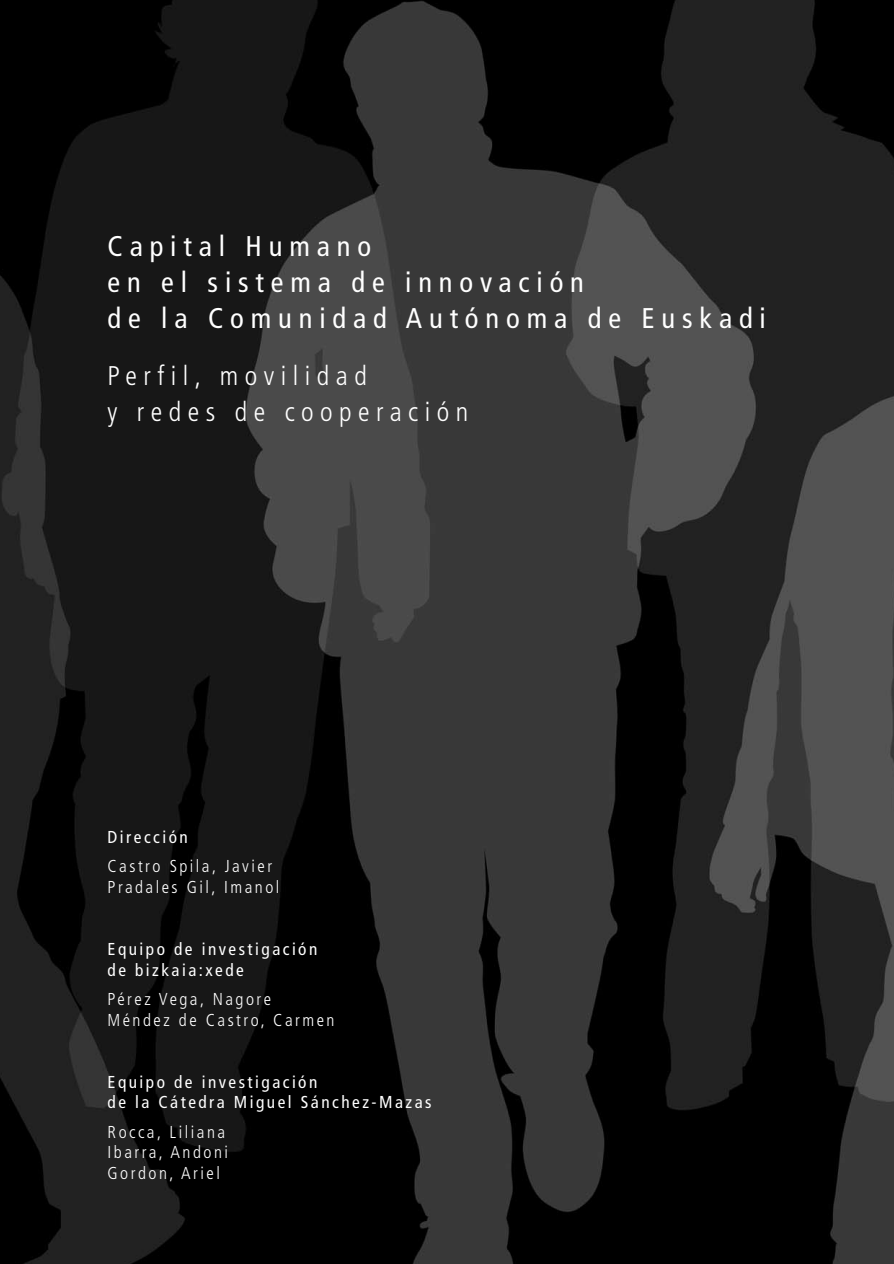
<style>
.page{position:relative;width:894px;height:1264px;background:#fff}
.page>*{position:absolute;margin:0;border:0;box-sizing:border-box;transform-origin:0 0}
.t1{font:condensed 28.5px/36px "Frutiger LT Std";letter-spacing:.24em;color:#fff}
.t2{font:300 condensed 27px/36px "Frutiger LT Std";letter-spacing:.24em;color:#fff}
.t3{font:300 condensed 17.25px/20.7px "Frutiger LT Std";letter-spacing:.145em;color:#fff}
.t4{font:condensed 17.25px/20.7px "Frutiger LT Std";letter-spacing:.145em;color:#fff}
</style>
<div class="page">
<img style="left:0;top:0;width:894px;height:1263px">
<h1 class="t1" style="left:108px;top:230px;width:660px">Capital Humano<br>en el sistema de innovación<br>de la Comunidad Autónoma de Euskadi</h1>
<h2 class="t2" style="left:108px;top:360px;width:362px">Perfil, movilidad<br>y redes de cooperación</h2>
<p class="t4" style="left:108px;top:827px;width:82px">Dirección</p>
<p class="t3" style="left:108px;top:856px;width:173px">Castro Spila, Javier<br>Pradales Gil, Imanol</p>
<p class="t4" style="left:108px;top:939px;width:211px">Equipo de investigación de bizkaia:xede</p>
<p class="t3" style="left:108px;top:989px;width:229px">Pérez Vega, Nagore<br>Méndez de Castro, Carmen</p>
<p class="t4" style="left:108px;top:1072px;width:326px">Equipo de investigación<br>de la Cátedra Miguel Sánchez-Mazas</p>
<p class="t3" style="left:108px;top:1122px;width:122px">Rocca, Liliana<br>Ibarra, Andoni<br>Gordon, Ariel</p>
</div>
